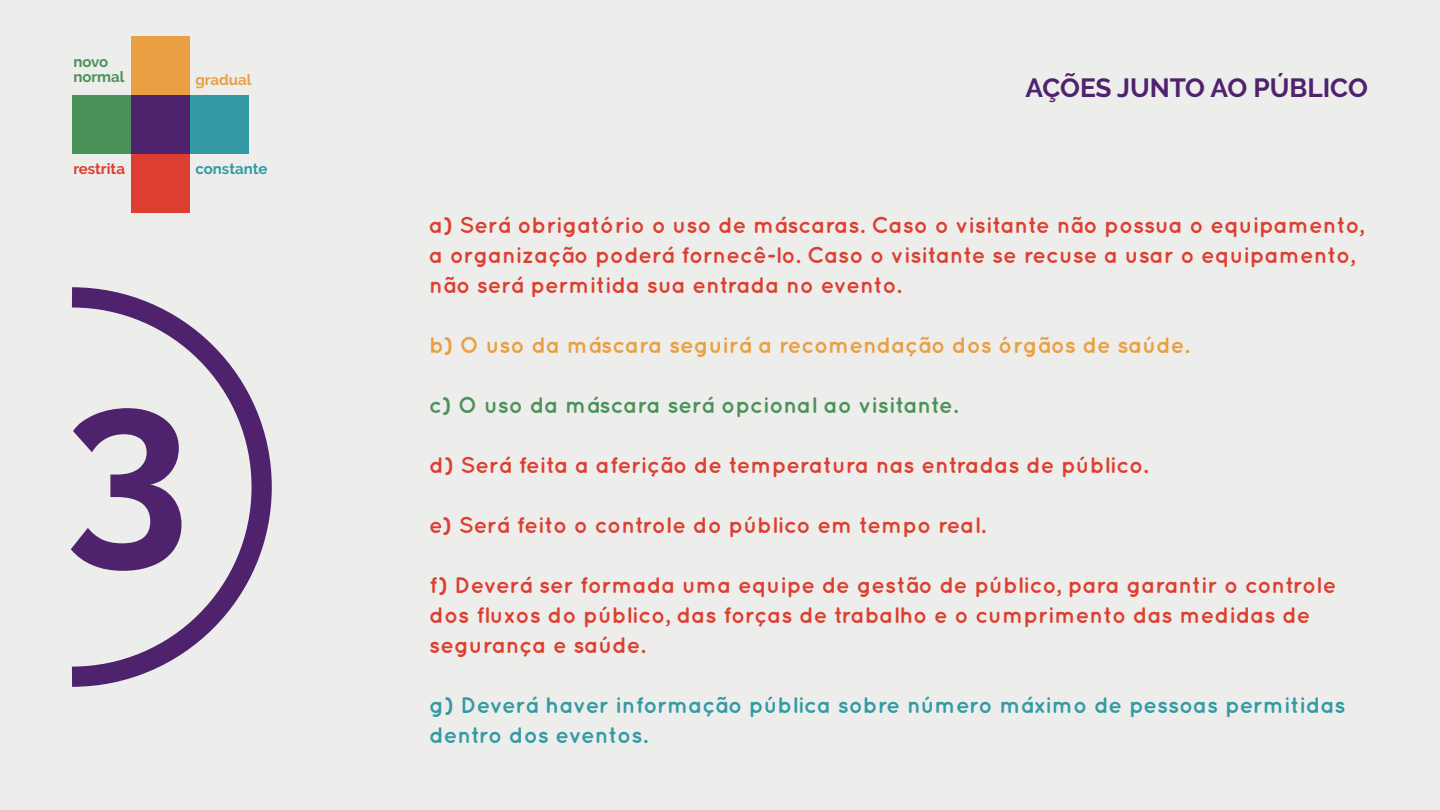
<style>
.page{position:relative;width:1440px;height:810px;background:#ededeb}
.page>*{position:absolute;margin:0;border:0;box-sizing:border-box;transform-origin:0 0}
.t1{font:700 225px "Raleway";color:#4f226d}
.t2{font:700 26.25px "Raleway";color:#4f226d}
.t3{font:700 22.5px/30px "Quicksand";color:#dc3f30}
.t4{font:700 22.5px/30px "Quicksand";color:#339aa4}
.t5{font:700 22.5px "Quicksand";color:#e99f42}
.t6{font:700 22.5px "Quicksand";color:#4b925a}
.t7{font:700 15px/15.5px "Raleway";letter-spacing:-.005em;color:#4b925a}
.t8{font:700 15px "Raleway";color:#339aa4}
.t9{font:700 15px "Raleway";color:#dc3f30}
.t10{font:700 15px "Raleway";color:#e99f42}
</style>
<div class="page">
<svg style="left:71px;top:287px;width:201px;height:400px"></svg>
<div style="left:131px;top:36px;width:59px;height:59px;background:#e99f42"></div>
<div style="left:190px;top:95px;width:59px;height:59px;background:#339aa4"></div>
<div style="left:131px;top:154px;width:59px;height:59px;background:#dc3f30"></div>
<div style="left:72px;top:95px;width:59px;height:59px;background:#4b925a"></div>
<div style="left:131px;top:95px;width:59px;height:59px;background:#4f226d"></div>
<p class="t7" style="left:73px;top:54px;width:53px">novo normal</p>
<p class="t9" style="left:73px;top:160px;width:53px">restrita</p>
<p class="t10" style="left:195px;top:71px;width:58px">gradual</p>
<p class="t8" style="left:195px;top:160px;width:73px">constante</p>
<h1 class="t1" style="left:64px;top:330px;width:127px">3</h1>
<p class="t2" style="left:1026px;top:73px;width:344px">AÇÕES JUNTO AO PÚBLICO</p>
<p class="t3" style="left:429px;top:209px;width:936px">a) Será obrigatório o uso de máscaras. Caso o visitante não possua o equipamento, a organização poderá fornecê-lo. Caso o visitante se recuse a usar o equipamento, não será permitida sua entrada no evento.</p>
<p class="t5" style="left:429px;top:331px;width:762px">b) O uso da máscara seguirá a recomendação dos órgãos de saúde.</p>
<p class="t6" style="left:429px;top:392px;width:530px">c) O uso da máscara será opcional ao visitante.</p>
<p class="t3" style="left:429px;top:449px;width:720px">d) Será feita a aferição de temperatura nas entradas de público.</p>
<p class="t3" style="left:429px;top:509px;width:558px">e) Será feito o controle do público em tempo real.</p>
<p class="t3" style="left:429px;top:569px;width:909px">f) Deverá ser formada uma equipe de gestão de público, para garantir o controle dos fluxos do público, das forças de trabalho e o cumprimento das medidas de segurança e saúde.</p>
<p class="t4" style="left:429px;top:689px;width:918px">g) Deverá haver informação pública sobre número máximo de pessoas permitidas dentro dos eventos.</p>
</div>
